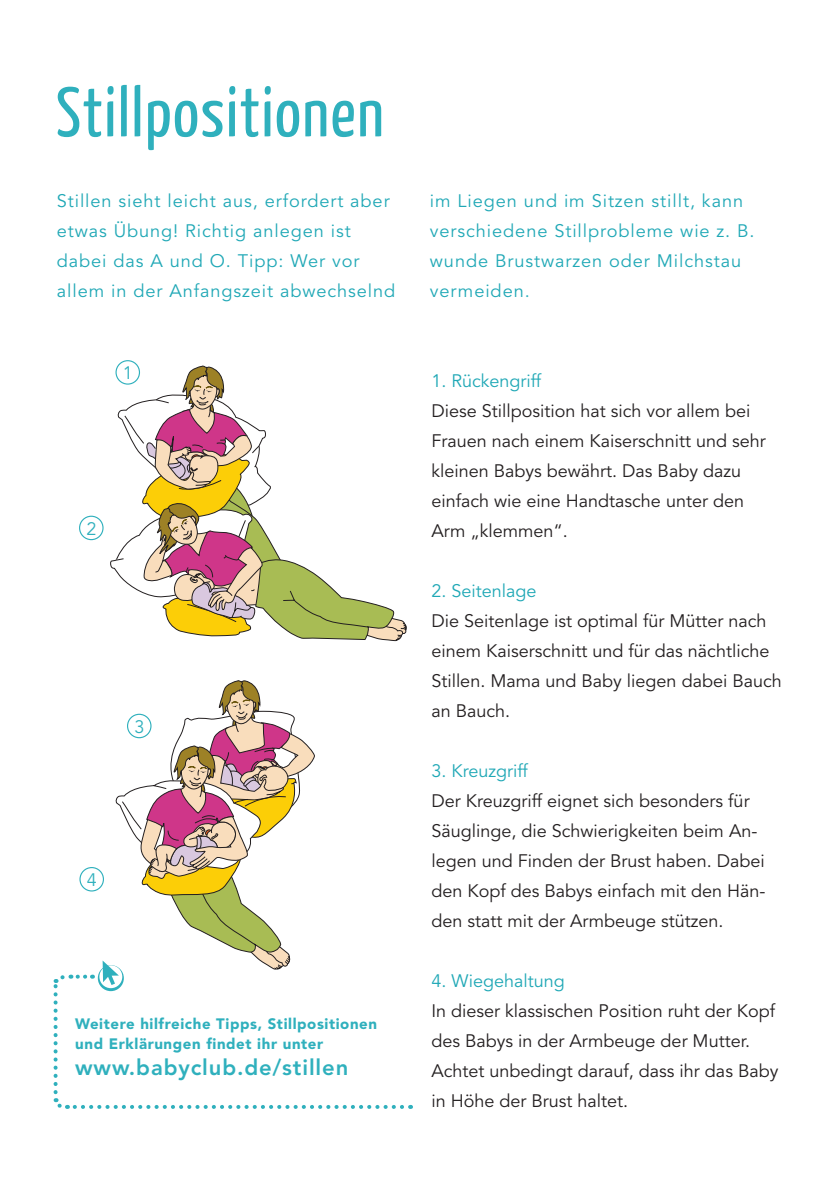
<style>
.page{position:relative;width:840px;height:1191px;background:#fff}
.page>*{position:absolute;margin:0;border:0;box-sizing:border-box;transform-origin:0 0}
.t1{font:70px "Yanone Kaffeesatz";letter-spacing:.02em;color:#2fb0bd}
.t2{font:800 22px "Avenir LT";letter-spacing:.04em;color:#2fb0bd}
.t3{font:18px/30px "Avenir LT";color:#231f20}
.t4{font:18px/30px "Avenir LT";letter-spacing:.05em;color:#20a8b6}
.t5{font:18px "Avenir LT";color:#20a8b6}
.t6{font:18px "Avenir LT";color:#2fb0bd}
.t7{font:900 15px/20px "Avenir LT";letter-spacing:.04em;color:#2fb0bd}
.s1{color:#2fb0bd}
</style>
<div class="page">
<svg style="left:53px;top:1098px;width:349px;height:11px"></svg>
<svg style="left:54px;top:974px;width:17px;height:118px"></svg>
<svg style="left:78px;top:974px;width:15px;height:4px"></svg>
<svg style="left:98px;top:965px;width:26px;height:26px"></svg>
<svg style="left:99px;top:965px;width:23px;height:23px"></svg>
<div style="left:115px;top:360px;width:25px;height:25px;border:1px solid #2fb0bd;border-radius:50%"></div>
<div style="left:79px;top:867px;width:25px;height:24px;border:1px solid #2fb0bd;border-radius:50%"></div>
<div style="left:79px;top:515px;width:24px;height:25px;border:1px solid #2fb0bd;border-radius:50%"></div>
<svg style="left:110px;top:366px;width:296px;height:275px"></svg>
<svg style="left:103px;top:680px;width:211px;height:305px"></svg>
<h1 class="t1" style="left:56px;top:69px;width:329px">Stillpositionen</h1>
<p class="t4" style="left:57px;top:186px;width:340px">Stillen sieht leicht aus, erfordert aber etwas Übung! Richtig anlegen ist dabei das A und O. Tipp: Wer vor allem in der Anfangszeit abwechselnd</p>
<p class="t6" style="left:123px;top:363px;width:12px">1</p>
<p class="t6" style="left:86px;top:518px;width:12px">2</p>
<p class="t6" style="left:134px;top:716px;width:12px">3</p>
<p class="t6" style="left:87px;top:869px;width:12px">4</p>
<p class="t7" style="left:75px;top:1014px;width:303px">Weitere hilfreiche Tipps, Stillpositionen und Erklärungen findet ihr unter</p>
<p class="t2" style="left:75px;top:1054px;width:274px">www.babyclub.de/stillen</p>
<p class="t4" style="left:429px;top:186px;width:326px">im Liegen und im Sitzen stillt, kann verschiedene Stillprobleme wie z. B. wunde Brustwarzen oder Milchstau vermeiden<span class="s1">.</span></p>
<p class="t5" style="left:431px;top:370px;width:111px">1. Rückengriff</p>
<p class="t3" style="left:431px;top:396px;width:336px">Diese Stillposition hat sich vor allem bei Frauen nach einem Kaiserschnitt und sehr kleinen Babys bewährt. Das Baby dazu einfach wie eine Handtasche unter den Arm „klemmen“.</p>
<p class="t5" style="left:431px;top:580px;width:107px">2. Seitenlage</p>
<p class="t3" style="left:431px;top:606px;width:352px">Die Seitenlage ist optimal für Mütter nach einem Kaiserschnitt und für das nächtliche Stillen. Mama und Baby liegen dabei Bauch an Bauch.</p>
<p class="t5" style="left:431px;top:760px;width:98px">3. Kreuzgriff</p>
<p class="t3" style="left:431px;top:786px;width:335px">Der Kreuzgriff eignet sich besonders für Säuglinge, die Schwierigkeiten beim An&shy;legen und Finden der Brust haben. Dabei den Kopf des Babys einfach mit den Hän&shy;den statt mit der Armbeuge stützen.</p>
<p class="t5" style="left:431px;top:970px;width:135px">4. Wiegehaltung</p>
<p class="t3" style="left:431px;top:996px;width:348px">In dieser klassischen Position ruht der Kopf des Babys in der Armbeuge der Mutter.<br>Achtet unbedingt darauf, dass ihr das Baby in Höhe der Brust haltet.</p>
</div>
